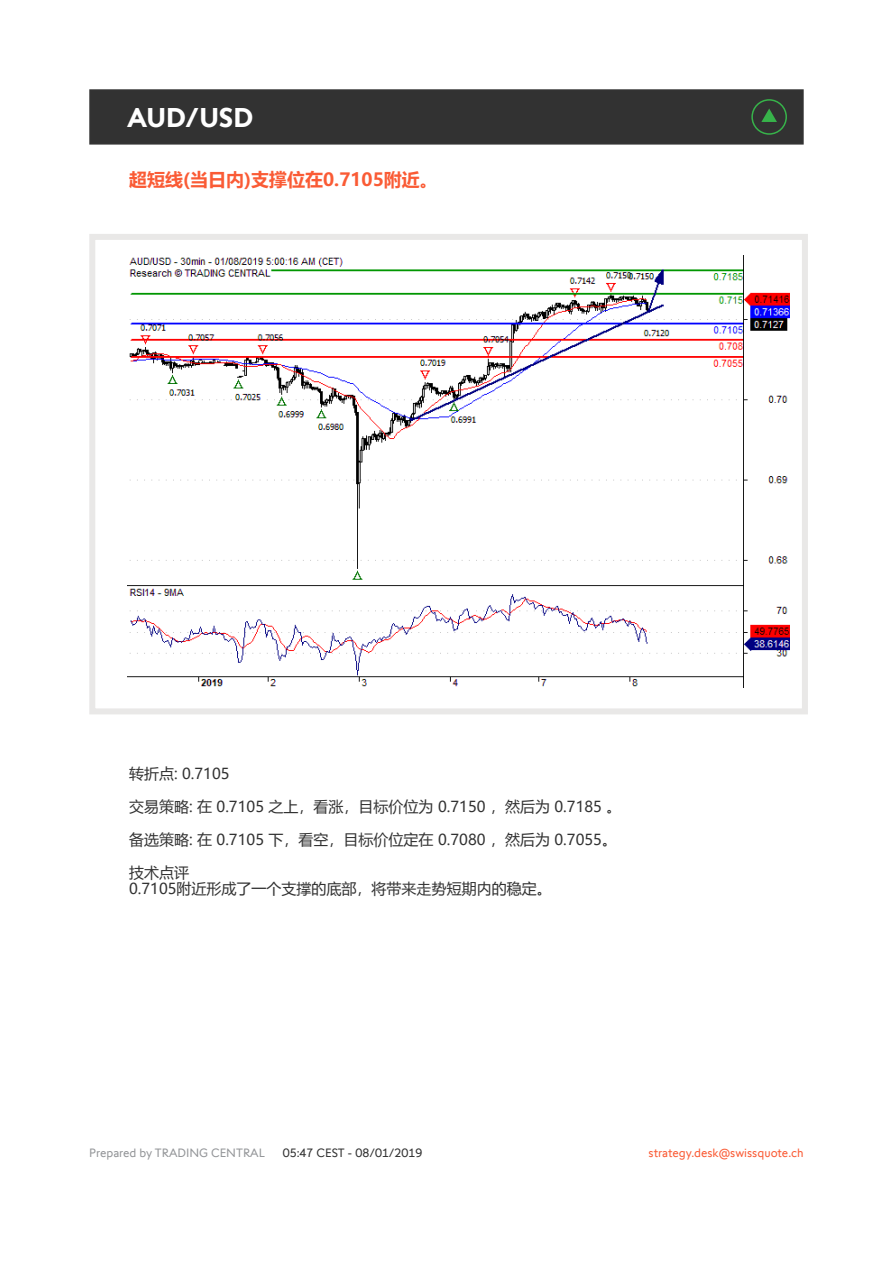
<style>
.page{position:relative;width:893px;height:1263px;background:#fff}
.page>*{position:absolute;margin:0;border:0;box-sizing:border-box;transform-origin:0 0}
.t1{font:700 27px "Swissquote CT";color:#fff}
.t2{font:700 18px "Microsoft Ya Hei UI";color:#fa5b35}
.t3{font:15px/16.5px "Microsoft Ya Hei UI";color:#323232}
.t4{font:12px "Swissquote CT";color:#fa5b35}
.t5{font:12px "Swissquote CT";color:#939598}
.t6{font:12px "Swissquote CT";color:#323232}
</style>
<div class="page">
<div style="left:89px;top:234px;width:719px;height:480px;border:6px solid #e9e8e7"></div>
<div style="left:89px;top:89px;width:715px;height:56px;background:#323232;border:2px solid #323232"></div>
<img style="left:128px;top:255px;width:661px;height:432px">
<svg style="left:751px;top:99px;width:36px;height:36px"></svg>
<h1 class="t1" style="left:128px;top:101px;width:127px">AUD/USD</h1>
<p class="t2" style="left:129px;top:167px;width:310px">超短线(当日内)支撑位在0.7105附近。</p>
<p class="t3" style="left:129px;top:765px;width:102px">转折点: 0.7105</p>
<p class="t3" style="left:129px;top:798px;width:494px">交易策略: 在 0.7105 之上，看涨，目标价位为 0.7150 ，然后为 0.7185 。</p>
<p class="t3" style="left:129px;top:831px;width:489px">备选策略: 在 0.7105 下，看空，目标价位定在 0.7080 ，然后为 0.7055。</p>
<p class="t3" style="left:129px;top:864px;width:424px">技术点评<br>0.7105附近形成了一个支撑的底部，将带来走势短期内的稳定。</p>
<p class="t5" style="left:89px;top:1145px;width:177px">Prepared by TRADING CENTRAL</p>
<p class="t6" style="left:283px;top:1145px;width:141px">05:47 CEST - 08/01/2019</p>
<p class="t4" style="left:649px;top:1145px;width:157px">strategy.desk@swissquote.ch</p>
</div>
